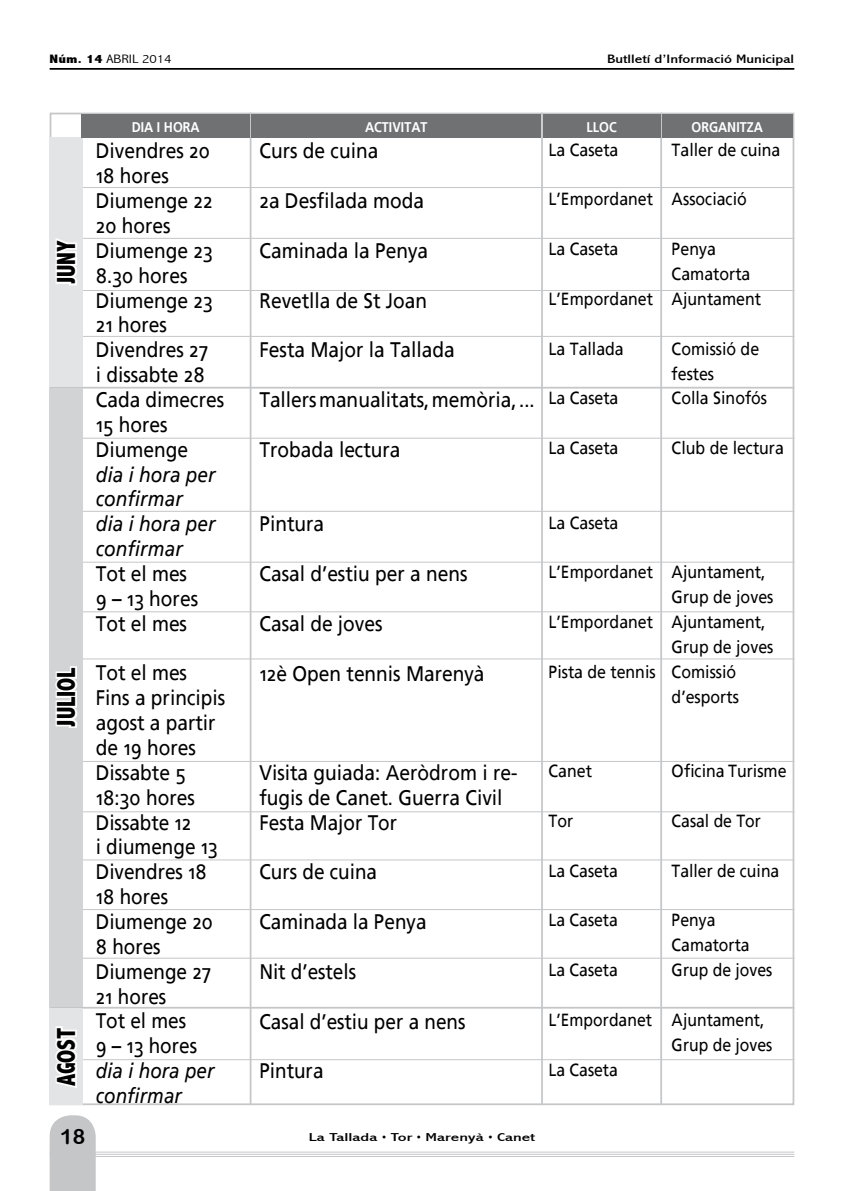
<style>
.page{position:relative;width:844px;height:1191px;background:#fff}
.page>*{position:absolute;margin:0;border:0;box-sizing:border-box;transform-origin:0 0}
.t1{font:800 condensed 26.25px "Abadi";color:#000;scale:.9 1}
.t2{font:21px/24.8px "Frutiger Linotype";color:#000;scale:.91 1}
.t3{font:21px "Frutiger Linotype";color:#000;scale:.9 1}
.t4{font:italic 21px/24.8px "Frutiger Linotype";color:#000;scale:.91 1}
.t5{font:italic 21px/24.8px "Frutiger Linotype";color:#000;scale:.9 1}
.t6{font:21px "Arial Rounded MT Bold";color:#000}
.t7{font:17.5px/24.8px "Frutiger Linotype";color:#000;scale:.91 1}
.t8{font:17.5px/24.8px "Frutiger Linotype";color:#000;scale:.9 1}
.t9{font:700 14px "Frutiger Linotype";color:#fff;scale:.9 1}
.t10{font:condensed 12.25px "Abadi";color:#000;scale:1.41 1}
.t11{font:300 condensed 12.25px "Abadi";color:#000;scale:1.31 1}
.t12{font:condensed 11.55px "Abadi";color:#000;scale:1.67 1}
.s1{font-weight:800}
</style>
<div class="page">
<hr style="left:50px;top:1151px;width:744px;height:1px;background:#c5c6c8">
<hr style="left:50px;top:1153px;width:744px;height:1px;background:#c5c6c8">
<hr style="left:50px;top:1156px;width:744px;height:1px;background:#c5c6c8">
<svg style="left:50px;top:1115px;width:46px;height:76px;background:#c8c9cb"></svg>
<hr style="left:50px;top:68px;width:744px;height:2px;background:#000">
<hr style="left:50px;top:238px;width:744px;height:1px;background:#c5c6c8">
<hr style="left:50px;top:290px;width:744px;height:1px;background:#c5c6c8">
<hr style="left:50px;top:336px;width:744px;height:1px;background:#c5c6c8">
<hr style="left:50px;top:438px;width:744px;height:1px;background:#c5c6c8">
<hr style="left:50px;top:511px;width:744px;height:1px;background:#c5c6c8">
<hr style="left:50px;top:562px;width:744px;height:1px;background:#c5c6c8">
<hr style="left:50px;top:611px;width:744px;height:1px;background:#c5c6c8">
<hr style="left:50px;top:658px;width:744px;height:1px;background:#c5c6c8">
<hr style="left:50px;top:761px;width:744px;height:1px;background:#c5c6c8">
<hr style="left:50px;top:859px;width:744px;height:1px;background:#c5c6c8">
<hr style="left:50px;top:811px;width:744px;height:1px;background:#c5c6c8">
<hr style="left:50px;top:909px;width:744px;height:1px;background:#c5c6c8">
<hr style="left:50px;top:957px;width:744px;height:1px;background:#c5c6c8">
<hr style="left:50px;top:1059px;width:744px;height:1px;background:#c5c6c8">
<hr style="left:50px;top:387px;width:744px;height:1px;background:#c5c6c8">
<hr style="left:50px;top:187px;width:744px;height:1px;background:#c5c6c8">
<hr style="left:50px;top:1006px;width:744px;height:2px;background:#c5c6c8">
<div style="left:50px;top:137px;width:33px;height:250px;background:#e3e4e5"></div>
<svg style="left:55px;top:238px;width:22px;height:48px"></svg>
<div style="left:50px;top:388px;width:33px;height:619px;background:#d2d3d4"></div>
<svg style="left:55px;top:666px;width:23px;height:62px"></svg>
<div style="left:50px;top:1008px;width:33px;height:97px;background:#e3e4e5"></div>
<svg style="left:49px;top:1024px;width:28px;height:66px"></svg>
<hr style="left:250px;top:113px;width:1px;height:992px;background:#c5c6c8">
<hr style="left:541px;top:113px;width:1px;height:992px;background:#c5c6c8">
<hr style="left:660px;top:113px;width:2px;height:992px;background:#c5c6c8">
<div style="left:81px;top:114px;width:169px;height:24px;background:#707173"></div>
<div style="left:252px;top:114px;width:289px;height:24px;background:#707173"></div>
<div style="left:542px;top:114px;width:118px;height:24px;background:#707173"></div>
<div style="left:661px;top:114px;width:131px;height:24px;background:#707173"></div>
<p class="t11" style="left:50px;top:52px;width:94px"><span class="s1">Núm. 14</span> ABRIL 2014</p>
<p class="t10" style="left:607px;top:52px;width:134px">Butlletí d’Informació Municipal</p>
<p class="t1" style="left:51px;top:284px;width:51px;rotate:-90deg">JUNY</p>
<p class="t1" style="left:51px;top:727px;width:66px;rotate:-90deg">JULIOL</p>
<p class="t1" style="left:51px;top:1086px;width:65px;rotate:-90deg">AGOST</p>
<p class="t9" style="left:132px;top:118px;width:77px">DIA I HORA</p>
<p class="t9" style="left:365px;top:118px;width:71px">ACTIVITAT</p>
<p class="t9" style="left:586px;top:118px;width:35px">LLOC</p>
<p class="t9" style="left:691px;top:118px;width:81px">ORGANITZA</p>
<p class="t2" style="left:96px;top:139px;width:143px">Divendres 20<br>18 hores<br>Diumenge 22<br>20 hores<br>Diumenge 23<br>8.30 hores<br>Diumenge 23<br>21 hores<br>Divendres 27<br>i dissabte 28<br>Cada dimecres<br>15 hores<br>Diumenge</p>
<p class="t4" style="left:96px;top:462px;width:133px">dia i hora per confirmar<br>dia i hora per confirmar</p>
<p class="t2" style="left:96px;top:561px;width:114px">Tot el mes<br>9 – 13 hores<br>Tot el mes</p>
<p class="t2" style="left:96px;top:660px;width:144px">Tot el mes<br>Fins a principis agost a partir de 19 hores<br>Dissabte 5<br>18:30 hores<br>Dissabte 12<br>i diumenge 13<br>Divendres 18<br>18 hores<br>Diumenge 20<br>8 hores<br>Diumenge 27<br>21 hores<br>Tot el mes<br>9 – 13 hores</p>
<p class="t5" style="left:96px;top:1058px;width:133px">dia i hora per confirmar</p>
<p class="t7" style="left:671px;top:137px;width:121px">Taller de cuina</p>
<p class="t7" style="left:671px;top:187px;width:84px">Associació</p>
<p class="t7" style="left:671px;top:237px;width:100px">Penya<br>Camatorta<br>Ajuntament</p>
<p class="t7" style="left:671px;top:336px;width:106px">Comissió de festes<br>Colla Sinofós</p>
<p class="t7" style="left:671px;top:435px;width:125px">Club de lectura</p>
<p class="t2" style="left:259px;top:139px;width:132px">Curs de cuina</p>
<p class="t2" style="left:259px;top:188px;width:182px">2a Desfilada moda</p>
<p class="t2" style="left:259px;top:238px;width:187px">Caminada la Penya</p>
<p class="t2" style="left:259px;top:288px;width:186px">Revetlla de St Joan</p>
<p class="t2" style="left:259px;top:337px;width:216px">Festa Major la Tallada</p>
<p class="t2" style="left:259px;top:387px;width:304px">Tallers manualitats, memòria, ...</p>
<p class="t2" style="left:259px;top:437px;width:157px">Trobada lectura</p>
<p class="t7" style="left:548px;top:137px;width:78px">La Caseta</p>
<p class="t7" style="left:548px;top:187px;width:116px">L’Empordanet</p>
<p class="t7" style="left:548px;top:237px;width:78px">La Caseta</p>
<p class="t7" style="left:548px;top:286px;width:116px">L’Empordanet</p>
<p class="t7" style="left:548px;top:336px;width:84px">La Tallada</p>
<p class="t7" style="left:548px;top:386px;width:78px">La Caseta</p>
<p class="t7" style="left:548px;top:435px;width:78px">La Caseta</p>
<p class="t2" style="left:259px;top:511px;width:73px">Pintura</p>
<p class="t2" style="left:259px;top:561px;width:230px">Casal d’estiu per a nens</p>
<p class="t2" style="left:259px;top:611px;width:137px">Casal de joves</p>
<p class="t2" style="left:259px;top:661px;width:249px">12è Open tennis Marenyà</p>
<p class="t7" style="left:548px;top:510px;width:78px">La Caseta</p>
<p class="t7" style="left:548px;top:560px;width:116px">L’Empordanet</p>
<p class="t7" style="left:548px;top:609px;width:116px">L’Empordanet</p>
<p class="t7" style="left:548px;top:659px;width:119px">Pista de tennis</p>
<p class="t7" style="left:671px;top:560px;width:113px">Ajuntament,<br>Grup de joves<br>Ajuntament,<br>Grup de joves<br>Comissió d’esports</p>
<p class="t7" style="left:671px;top:758px;width:128px">Oficina Turisme</p>
<p class="t8" style="left:671px;top:808px;width:101px">Casal de Tor</p>
<p class="t8" style="left:671px;top:858px;width:121px">Taller de cuina</p>
<p class="t8" style="left:671px;top:908px;width:113px">Penya<br>Camatorta<br>Grup de joves</p>
<p class="t8" style="left:671px;top:1007px;width:113px">Ajuntament,<br>Grup de joves</p>
<p class="t2" style="left:259px;top:760px;width:285px">Visita guiada: Aeròdrom i re&shy;fugis de Canet. Guerra Civil<br>Festa Major Tor</p>
<p class="t3" style="left:259px;top:859px;width:132px">Curs de cuina</p>
<p class="t3" style="left:259px;top:909px;width:187px">Caminada la Penya</p>
<p class="t3" style="left:259px;top:958px;width:109px">Nit d’estels</p>
<p class="t3" style="left:259px;top:1008px;width:230px">Casal d’estiu per a nens</p>
<p class="t3" style="left:259px;top:1058px;width:73px">Pintura</p>
<p class="t7" style="left:548px;top:758px;width:49px">Canet</p>
<p class="t7" style="left:548px;top:808px;width:29px">Tor</p>
<p class="t8" style="left:548px;top:858px;width:78px">La Caseta</p>
<p class="t8" style="left:548px;top:908px;width:78px">La Caseta</p>
<p class="t8" style="left:548px;top:957px;width:78px">La Caseta</p>
<p class="t8" style="left:548px;top:1007px;width:116px">L’Empordanet</p>
<p class="t8" style="left:548px;top:1057px;width:78px">La Caseta</p>
<p class="t6" style="left:60px;top:1123px;width:26px">18</p>
<p class="t12" style="left:309px;top:1130px;width:137px">La Tallada • Tor • Marenyà • Canet</p>
</div>
